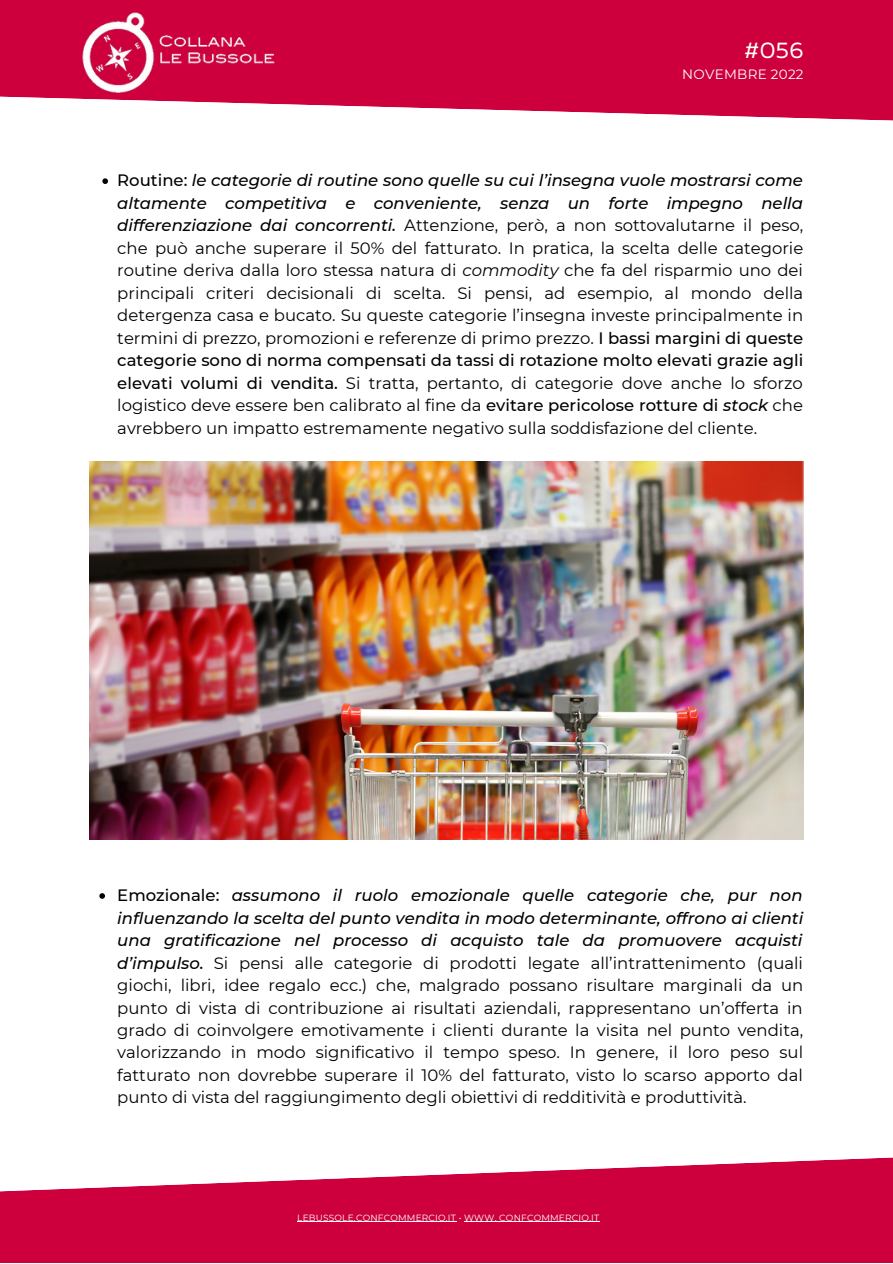
<style>
.page{position:relative;width:893px;height:1264px;background:#fff}
.page>*{position:absolute;margin:0;border:0;box-sizing:border-box;transform-origin:0 0}
.t1{font:22.5px "Muller";color:#fff}
.t2{font:22.2px "Muller";color:#fff}
.t3{font:16.5px/22.5px "Montserrat";color:#000;text-align:justify}
.t4{font:13.5px "Montserrat";letter-spacing:.02em;color:#fff}
.t5{font:12px "Montserrat";letter-spacing:.02em;color:#fff}
.t6{font:9px "Montserrat";letter-spacing:.02em;color:#fff}
.s1{font-weight:500}
.s2{font-weight:500;font-style:italic}
.s3{font-style:italic}
</style>
<div class="page">
<svg style="left:0;top:1157px;width:892px;height:105px;fill:#cd003d"></svg>
<hr style="left:297px;top:1221px;width:159px;height:1px;background:#fff">
<hr style="left:464px;top:1221px;width:135px;height:1px;background:#fff">
<svg style="left:0;top:0;width:892px;height:121px;background:#d32055"></svg>
<img style="left:89px;top:461px;width:714px;height:378px">
<svg style="left:99px;top:893px;width:6px;height:5px"></svg>
<h1 class="t1" style="left:744px;top:41px;width:60px">#056</h1>
<p class="t4" style="left:682px;top:65px;width:123px">NOVEMBRE 2022</p>
<h1 class="t1" style="left:774px;top:41px;width:30px">49</h1>
<h2 class="t2" style="left:746px;top:41px;width:59px">#035</h2>
<p class="t5" style="left:707px;top:65px;width:98px">FEBBRAIO 2021</p>
<p class="t4" style="left:707px;top:66px;width:61px">GIUGNO</p>
<p class="t3" style="left:117px;top:169px;width:687px"><span class="s1">Routine:</span> <span class="s2">le categorie di routine sono quelle su cui l’insegna vuole mostrarsi come altamente competitiva e conveniente, senza un forte impegno nella differenziazione dai concorrenti.</span> Attenzione, però, a non sottovalutarne il peso, che può anche superare il 50% del fatturato. In pratica, la scelta delle categorie routine deriva dalla loro stessa natura di <span class="s3">commodity</span> che fa del risparmio uno dei principali criteri decisionali di scelta. Si pensi, ad esempio, al mondo della detergenza casa e bucato. Su queste categorie l’insegna investe principalmente in termini di prezzo, promozioni e referenze di primo prezzo. <span class="s1">I bassi margini di queste categorie sono di norma compensati da tassi di rotazione molto elevati grazie agli elevati volumi di vendita.</span> Si tratta, pertanto, di categorie dove anche lo sforzo logistico deve essere ben calibrato al fine da <span class="s1">evitare pericolose rotture di</span> <span class="s2">stock</span> che avrebbero un impatto estremamente negativo sulla soddisfazione del cliente.</p>
<p class="t3" style="left:117px;top:883px;width:687px"><span class="s1">Emozionale:</span> <span class="s2">assumono il ruolo emozionale quelle categorie che, pur non influenzando la scelta del punto vendita in modo determinante, offrono ai clienti una gratificazione nel processo di acquisto tale da promuovere acquisti d’impulso.</span> Si pensi alle categorie di prodotti legate all’intrattenimento (quali giochi, libri, idee regalo ecc.) che, malgrado possano risultare marginali da un punto di vista di contribuzione ai risultati aziendali, rappresentano un’offerta in grado di coinvolgere emotivamente i clienti durante la visita nel punto vendita, valorizzando in modo significativo il tempo speso. In genere, il loro peso sul fatturato non dovrebbe superare il 10% del fatturato, visto lo scarso apporto dal punto di vista del raggiungimento degli obiettivi di redditività e produttività.</p>
<p class="t6" style="left:297px;top:1211px;width:303px">LEBUSSOLE.CONFCOMMERCIO.IT • WWW. CONFCOMMERCIO.IT</p>
</div>
